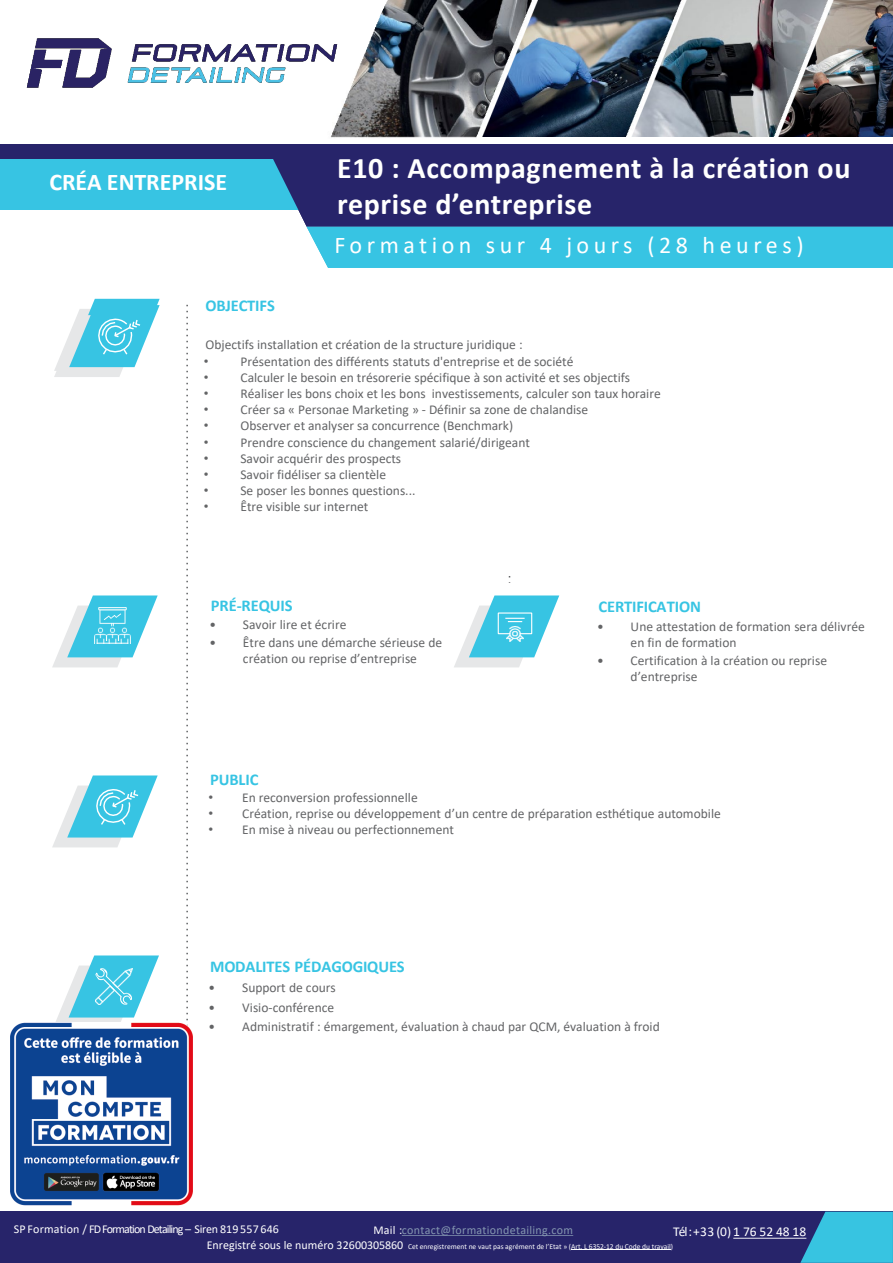
<style>
.page{position:relative;width:893px;height:1263px;background:#fff}
.page>*{position:absolute;margin:0;border:0;box-sizing:border-box;transform-origin:0 0}
.t1{font:700 30px/36px "Calibri";letter-spacing:.02em;color:#fff}
.t2{font:24px "Calibri";letter-spacing:.185em;color:#fff}
.t3{font:700 24px "Calibri";color:#fff}
.t4{font:700 16.5px "Calibri";letter-spacing:-.01em;color:#37c4e3}
.t5{font:13.5px/16.2px "Calibri";color:#636466}
.t6{font:13.5px "Calibri";letter-spacing:.005em;color:#fff}
.t7{font:12px "Calibri";letter-spacing:-.025em;color:#fff}
.t8{font:12px "Calibri";letter-spacing:.025em;color:#8496b0}
.t9{font:7.5px "Calibri";color:#fff}
.s1{font-family:"Arial"}
.s2{font-size:12px}
.s3{color:#fff}
</style>
<div class="page">
<svg style="left:186px;top:305px;width:2px;height:710px"></svg>
<img style="left:833px;top:0;width:59px;height:137px">
<img style="left:686px;top:0;width:147px;height:137px">
<img style="left:537px;top:0;width:149px;height:137px">
<img style="left:363px;top:0;width:174px;height:138px">
<img style="left:26px;top:38px;width:337px;height:100px">
<svg style="left:52px;top:596px;width:106px;height:71px"></svg>
<div style="left:0;top:159px;width:535px;height:51px;background:#37c4e3"></div>
<div style="left:306px;top:226px;width:586px;height:42px;background:#37c4e3"></div>
<div style="left:273px;top:159px;width:619px;height:67px;background:#27246a"></div>
<div style="left:0;top:144px;width:892px;height:15px;background:#27246a"></div>
<svg style="left:54px;top:299px;width:106px;height:78px"></svg>
<svg style="left:454px;top:596px;width:105px;height:71px"></svg>
<svg style="left:52px;top:776px;width:106px;height:71px"></svg>
<svg style="left:57px;top:956px;width:102px;height:62px"></svg>
<img style="left:10px;top:1018px;width:183px;height:188px">
<div style="left:0;top:1212px;width:892px;height:51px;background:#27246a"></div>
<hr style="left:571px;top:1250px;width:99px;height:1px;background:#fff">
<svg style="left:402px;top:1235px;width:171px;height:1px"></svg>
<svg style="left:733px;top:1212px;width:159px;height:51px"></svg>
<h2 class="t3" style="left:49px;top:165px;width:179px">CRÉA ENTREPRISE</h2>
<h1 class="t1" style="left:337px;top:149px;width:515px">E10 : Accompagnement à la création ou reprise d’entreprise</h1>
<h2 class="t2" style="left:334px;top:228px;width:471px">Formation sur 4 jours (28 heures)</h2>
<p class="t4" style="left:205px;top:294px;width:71px">OBJECTIFS</p>
<p class="t5" style="left:205px;top:336px;width:319px">Objectifs installation et création de la structure juridique :</p>
<p class="t5" style="left:204px;top:353px;width:371px"><span class="s1">•</span> Présentation des différents statuts d'entreprise et de société</p>
<p class="t5" style="left:204px;top:369px;width:428px"><span class="s1">•</span> Calculer le besoin en trésorerie spécifique à son activité et ses objectifs</p>
<p class="t5" style="left:204px;top:385px;width:458px"><span class="s1">•</span> Réaliser les bons choix et les bons investissements, calculer son taux horaire</p>
<p class="t5" style="left:204px;top:401px;width:386px"><span class="s1">•</span> Créer sa « Personae Marketing » - Définir sa zone de chalandise</p>
<p class="t5" style="left:204px;top:417px;width:311px"><span class="s1">•</span> Observer et analyser sa concurrence (Benchmark)</p>
<p class="t5" style="left:204px;top:434px;width:327px"><span class="s1">•</span> Prendre conscience du changement salarié/dirigeant</p>
<p class="t5" style="left:204px;top:450px;width:199px"><span class="s1">•</span> Savoir acquérir des prospects</p>
<p class="t5" style="left:204px;top:466px;width:184px"><span class="s1">•</span> Savoir fidéliser sa clientèle</p>
<p class="t5" style="left:204px;top:482px;width:213px"><span class="s1">•</span> Se poser les bonnes questions...</p>
<p class="t5" style="left:204px;top:498px;width:166px"><span class="s1">•</span> Être visible sur internet</p>
<p class="t4" style="left:211px;top:594px;width:83px">PRÉ-REQUIS</p>
<p class="t5" style="left:209px;top:616px;width:139px">• Savoir lire et écrire</p>
<p class="t5" style="left:243px;top:634px;width:201px;text-indent:-34px">• Être dans une démarche sérieuse de création ou reprise d’entreprise</p>
<p class="t4" style="left:598px;top:595px;width:104px">CERTIFICATION</p>
<p class="t5" style="left:630px;top:618px;width:236px;text-indent:-34px">• Une attestation de formation sera délivrée en fin de formation</p>
<p class="t5" style="left:630px;top:652px;width:198px;text-indent:-34px">• Certification à la création ou reprise d’entreprise</p>
<p class="t4" style="left:210px;top:768px;width:50px">PUBLIC</p>
<p class="t5" style="left:208px;top:789px;width:211px"><span class="s1">•</span> En reconversion professionnelle</p>
<p class="t5" style="left:208px;top:805px;width:513px"><span class="s1">•</span> Création, reprise ou développement d’un centre de préparation esthétique automobile</p>
<p class="t5" style="left:208px;top:821px;width:247px"><span class="s1">•</span> En mise à niveau ou perfectionnement</p>
<p class="t4" style="left:210px;top:955px;width:196px">MODALITES PÉDAGOGIQUES</p>
<p class="t5" style="left:208px;top:979px;width:129px">• Support de cours</p>
<p class="t5" style="left:208px;top:999px;width:127px">• Visio-conférence</p>
<p class="t5" style="left:208px;top:1018px;width:452px">• Administratif : émargement, évaluation à chaud par QCM, évaluation à froid</p>
<p class="t7" style="left:14px;top:1220px;width:266px">SP Formation / FD Formation Detailing – Siren 819557 646</p>
<p class="t9" style="left:207px;top:1241px;width:468px"><span class="s2">Enregistré sous le numéro 32600305860</span> Cet enregistrement ne vaut pas agrément de l’Etat » (Art. L 6352-12 du Code du travail)</p>
<p class="t8" style="left:373px;top:1221px;width:201px"><span class="s3">Mail :</span>contact@formationdetailing.com</p>
<p class="t6" style="left:673px;top:1222px;width:135px">Tél:+33 (0) 1 76 52 48 18</p>
</div>
